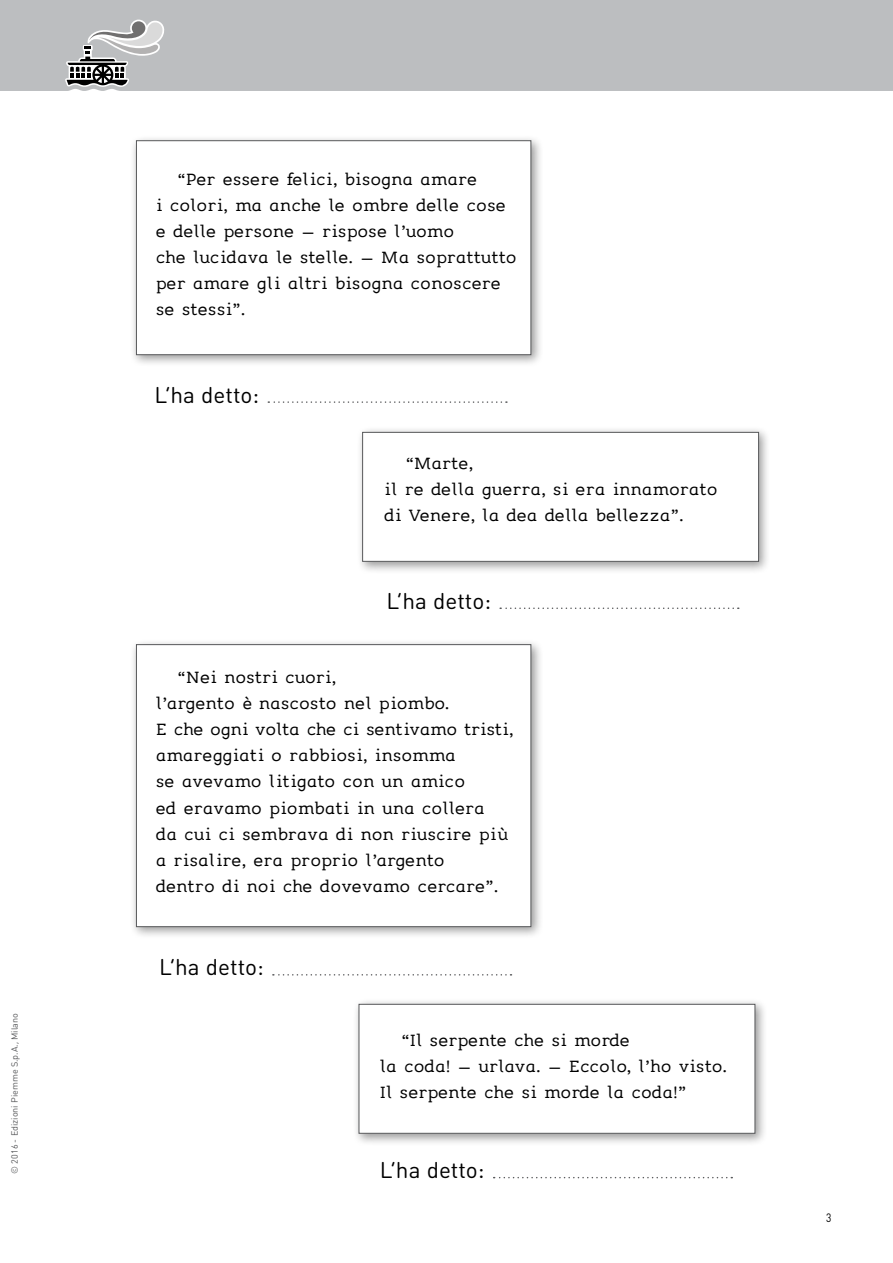
<style>
.page{position:relative;width:893px;height:1263px;background:#fff}
.page>*{position:absolute;margin:0;border:0;box-sizing:border-box;transform-origin:0 0}
.t1{font:22.5px "DIN Round Pro";color:#000}
.t2{font:21px/26.1px "leggimi";color:#000}
.t3{font:12px "DIN Round Pro";color:#000;scale:.85 1}
.t4{font:9px "DIN Round Pro";color:#58595b}
</style>
<div class="page">
<div style="left:0;top:0;width:893px;height:91px;background:#bcbec0"></div>
<svg style="left:65px;top:20px;width:100px;height:67px;background:#adaeaf"></svg>
<div style="left:130px;top:638px;width:413px;height:301px;background:#000;opacity:.4"></div>
<div style="left:136px;top:644px;width:395px;height:283px;background:#fff;border:1px solid #58595b"></div>
<svg style="left:273px;top:974px;width:238px;height:1px"></svg>
<div style="left:356px;top:426px;width:415px;height:148px;background:#000;opacity:.4"></div>
<div style="left:362px;top:432px;width:397px;height:130px;background:#fff;border:1px solid #58595b"></div>
<svg style="left:500px;top:607px;width:239px;height:2px"></svg>
<div style="left:130px;top:134px;width:413px;height:233px;background:#000;opacity:.4"></div>
<div style="left:136px;top:140px;width:395px;height:215px;background:#fff;border:1px solid #58595b"></div>
<svg style="left:268px;top:401px;width:239px;height:2px"></svg>
<div style="left:353px;top:998px;width:414px;height:148px;background:#000;opacity:.4"></div>
<div style="left:359px;top:1004px;width:396px;height:130px;background:#fff;border:1px solid #58595b"></div>
<svg style="left:494px;top:1177px;width:238px;height:1px"></svg>
<p class="t4" style="left:8px;top:1174px;width:162px;rotate:-90deg">© 2016 - Edizioni Piemme S.p.A., Milano</p>
<p class="t2" style="left:156px;top:166px;width:362px;text-indent:21px">“Per essere felici, bisogna amare<br>i colori, ma anche le ombre delle cose e delle persone – rispose l’uomo<br>che lucidava le stelle. – Ma soprattutto per amare gli altri bisogna conoscere se stessi”.</p>
<p class="t1" style="left:154px;top:379px;width:106px">L’ha detto:</p>
<p class="t2" style="left:384px;top:450px;width:335px;text-indent:21px">“Marte,<br>il re della guerra, si era innamorato di Venere, la dea della bellezza”.</p>
<p class="t1" style="left:386px;top:586px;width:106px">L’ha detto:</p>
<p class="t2" style="left:156px;top:664px;width:359px;text-indent:21px">“Nei nostri cuori,<br>l’argento è nascosto nel piombo.<br>E che ogni volta che ci sentivamo tristi, amareggiati o rabbiosi, insomma<br>se avevamo litigato con un amico<br>ed eravamo piombati in una collera<br>da cui ci sembrava di non riuscire più a risalire, era proprio l’argento<br>dentro di noi che dovevamo cercare”.</p>
<p class="t1" style="left:159px;top:952px;width:106px">L’ha detto:</p>
<p class="t2" style="left:380px;top:1026px;width:349px;text-indent:21px">“Il serpente che si morde<br>la coda! – urlava. – Eccolo, l’ho visto.<br>Il serpente che si morde la coda!”</p>
<p class="t1" style="left:380px;top:1155px;width:106px">L’ha detto:</p>
<p class="t3" style="left:826px;top:1210px;width:8px">3</p>
</div>
